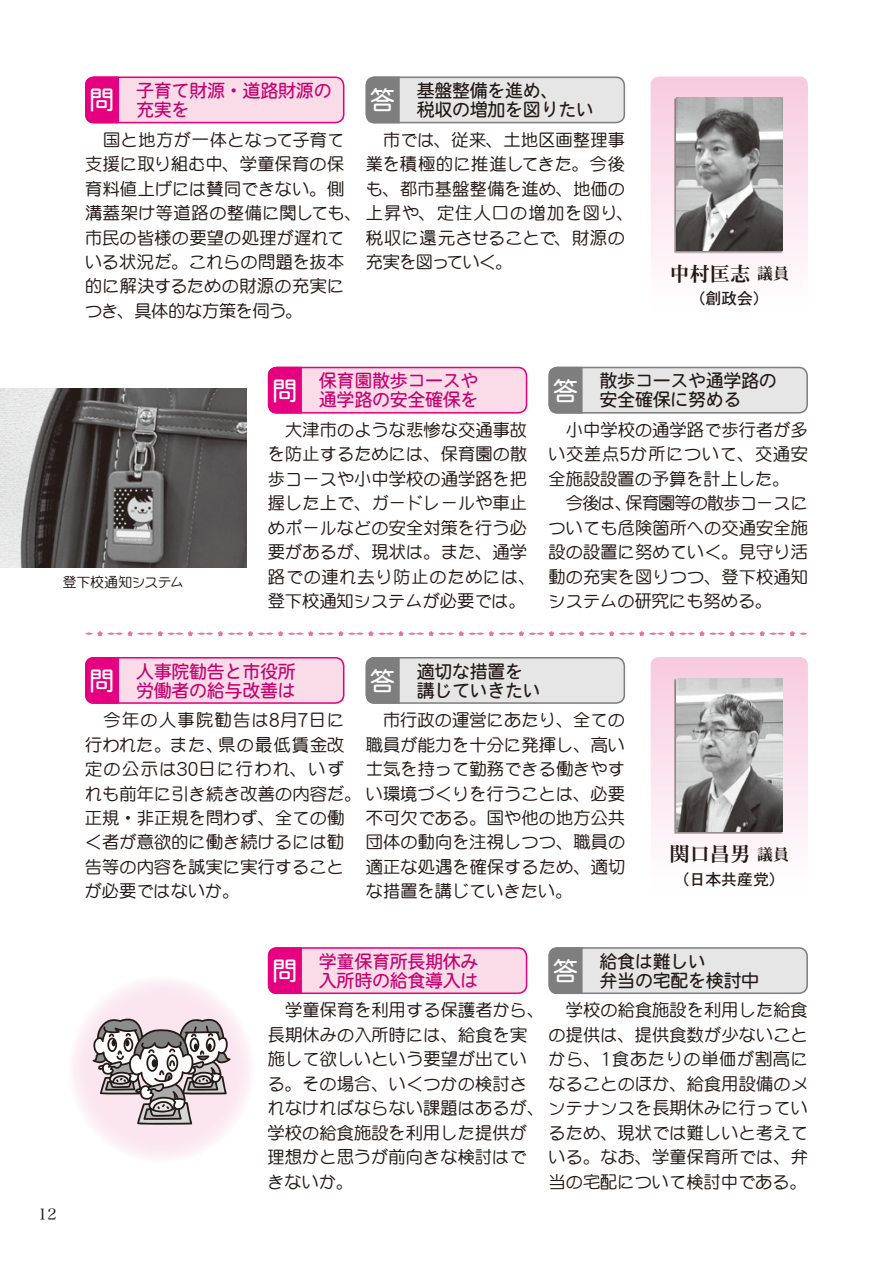
<style>
.page{position:relative;width:893px;height:1263px;background:#fff}
.page>*{position:absolute;margin:0;border:0;box-sizing:border-box;transform-origin:0 0}
.t1{font:20.25px "DFPHS Mincho CID W7";color:#231916}
.t2{font:18px/19.2px "DFPHS Maru Gothic CID W4";letter-spacing:-.02em;color:#c6006f;text-align:right}
.t3{font:18px/19.2px "DFPHS Maru Gothic CID W4";letter-spacing:-.02em;color:#231916}
.t4{font:500 17.25px/24.5px "DFP Maru Gothic CID";letter-spacing:.005em;color:#231916;text-align:justify}
.t5{font:15.9px "DFPHS Gothic CID W5";color:#231916}
.t6{font:15.45px "Hira Min Pro W3";color:#231916}
.t7{font:500 13.8px "DFP Maru Gothic CID";letter-spacing:-.02em;color:#231916}
.s1{font-size:15.9px}
.s2{font-size:18.9px}
</style>
<div class="page">
<div style="left:268px;top:367px;width:259px;height:47px;background:#fadce9;border-radius:9px"></div>
<div style="left:268px;top:367px;width:259px;height:47px;border:2px solid #e4007f;border-radius:9px"></div>
<div style="left:268px;top:367px;width:34px;height:47px;background:#e4007f"></div>
<div style="left:268px;top:947px;width:259px;height:47px;background:#fadce9;border-radius:9px"></div>
<div style="left:268px;top:947px;width:259px;height:47px;border:2px solid #e4007f;border-radius:9px"></div>
<div style="left:268px;top:947px;width:34px;height:47px;background:#e4007f"></div>
<div style="left:85px;top:77px;width:259px;height:46px;background:#fadce9;border-radius:9px"></div>
<div style="left:85px;top:77px;width:259px;height:46px;border:2px solid #e4007f;border-radius:9px"></div>
<div style="left:85px;top:77px;width:34px;height:46px;background:#e4007f"></div>
<div style="left:85px;top:657px;width:259px;height:47px;background:#fadce9;border-radius:9px"></div>
<div style="left:85px;top:657px;width:259px;height:47px;border:2px solid #e4007f;border-radius:9px"></div>
<div style="left:85px;top:657px;width:34px;height:47px;background:#e4007f"></div>
<div style="left:549px;top:367px;width:259px;height:47px;background:#e6e6e7;border-radius:9px"></div>
<div style="left:549px;top:367px;width:259px;height:47px;border:2px solid #7e7e7e;border-radius:9px"></div>
<div style="left:549px;top:367px;width:34px;height:47px;background:#7e7e7e"></div>
<div style="left:549px;top:947px;width:259px;height:47px;background:#e6e6e7;border-radius:9px"></div>
<div style="left:549px;top:947px;width:259px;height:47px;border:2px solid #7e7e7e;border-radius:9px"></div>
<div style="left:549px;top:947px;width:34px;height:47px;background:#7e7e7e"></div>
<div style="left:366px;top:77px;width:259px;height:46px;background:#e6e6e7;border-radius:9px"></div>
<div style="left:366px;top:77px;width:259px;height:46px;border:2px solid #7e7e7e;border-radius:9px"></div>
<div style="left:366px;top:77px;width:34px;height:46px;background:#7e7e7e"></div>
<div style="left:366px;top:657px;width:259px;height:47px;background:#e6e6e7;border-radius:9px"></div>
<div style="left:366px;top:657px;width:259px;height:47px;border:2px solid #7e7e7e;border-radius:9px"></div>
<div style="left:366px;top:657px;width:34px;height:47px;background:#7e7e7e"></div>
<svg style="left:85px;top:631px;width:722px;height:5px"></svg>
<img style="left:0;top:388px;width:247px;height:180px">
<svg style="left:651px;top:77px;width:157px;height:184px"></svg>
<div style="left:674px;top:98px;width:108px;height:155px;background:#231916;opacity:.5"></div>
<img style="left:676px;top:98px;width:106px;height:153px">
<svg style="left:651px;top:657px;width:157px;height:184px"></svg>
<div style="left:674px;top:678px;width:108px;height:156px;background:#231916;opacity:.5"></div>
<img style="left:676px;top:678px;width:106px;height:153px">
<div style="left:68px;top:975px;width:187px;height:187px;background:#fbe6ef;border-radius:50%"></div>
<svg style="left:93px;top:1018px;width:137px;height:107px"></svg>
<p class="t2" style="left:89px;top:81px;width:244px;text-align:left;text-indent:47px">子育て財源・道路財源の<sup>問</sup> 充実を</p>
<p class="t3" style="left:370px;top:81px;width:226px;text-indent:47px">基盤整備を進め、<br><sup>答</sup> 税収の増加を図りたい</p>
<p class="t4" style="left:85px;top:127px;width:550px;text-align:left;text-indent:18px">国と地方が一体となって子育て<br>支援に取り組む中、学童保育の保<br>育料値上げには賛同できない。側<br>溝蓋架け等道路の整備に関しても、上昇や、定住人口の増加を図り、市民の皆様の要望の処理が遅れて<br>いる状況だ。これらの問題を抜本<br>的に解決するための財源の充実に<br>つき、具体的な方策を伺う。</p>
<p class="t4" style="left:366px;top:127px;width:261px;text-indent:17px">市では、従来、土地区画整理事業を積極的に推進してきた。今後も、都市基盤整備を進め、地価の</p>
<p class="t4" style="left:366px;top:225px;width:261px">税収に還元させることで、財源の充実を図っていく。</p>
<p class="t1" style="left:670px;top:263px;width:121px">中村匡志 <span class="s1">議員</span></p>
<p class="t5" style="left:689px;top:290px;width:81px">（創政会）</p>
<p class="t7" style="left:63px;top:575px;width:123px">登下校通知システム</p>
<p class="t2" style="left:272px;top:371px;width:208px">保育園散歩コースや<br><sup>問</sup> 通学路の安全確保を</p>
<p class="t4" style="left:268px;top:417px;width:270px;text-align:center">大津市のような悲惨な交通事故<br>を防止するためには、保育園の散歩コースや小中学校の通学路を把握した上で、ガードレールや車止めポールなどの安全対策を行う必要があるが、現状は。また、通学路での連れ去り防止のためには、登下校通知システムが必要では。</p>
<p class="t3" style="left:553px;top:371px;width:226px;text-indent:47px">散歩コースや通学路の<sup>答</sup> 安全確保に努める</p>
<p class="t4" style="left:548px;top:417px;width:261px;text-indent:17px">小中学校の通学路で歩行者が多い交差点<span class="s2">5</span>か所について、交通安全施設設置の予算を計上した。</p>
<p class="t4" style="left:549px;top:491px;width:261px;text-indent:17px">今後は、保育園等の散歩コースについても危険箇所への交通安全施設の設置に努めていく。見守り活動の充実を図りつつ、登下校通知システムの研究にも努める。</p>
<p class="t2" style="left:89px;top:661px;width:208px">人事院勧告と市役所<br><sup>問</sup> 労働者の給与改善は</p>
<p class="t3" style="left:370px;top:661px;width:173px;text-indent:47px">適切な措置を<sup>答</sup> 講じていきたい</p>
<p class="t4" style="left:85px;top:707px;width:542px;text-align:left;text-indent:19px">今年の人事院勧告は<span class="s2">8</span>月<span class="s2">7</span>日に<br>行われた。また、県の最低賃金改<br>定の公示は<span class="s2">30</span>日に行われ、いず<br>れも前年に引き続き改善の内容だ。い環境づくりを行うことは、必要正規・非正規を問わず、全ての働<br>く者が意欲的に働き続けるには勧<br>告等の内容を誠実に実行すること<br>が必要ではないか。</p>
<p class="t4" style="left:366px;top:707px;width:261px;text-indent:17px">市行政の運営にあたり、全ての職員が能力を十分に発揮し、高い士気を持って勤務できる働きやす</p>
<p class="t4" style="left:366px;top:805px;width:261px">不可欠である。国や他の地方公共団体の動向を注視しつつ、職員の適正な処遇を確保するため、適切な措置を講じていきたい。</p>
<p class="t1" style="left:670px;top:843px;width:121px">関口昌男 <span class="s1">議員</span></p>
<p class="t5" style="left:673px;top:870px;width:113px">（日本共産党）</p>
<p class="t2" style="left:272px;top:951px;width:208px">学童保育所長期休み<br><sup>問</sup> 入所時の給食導入は</p>
<p class="t3" style="left:553px;top:951px;width:208px;text-align:center">給食は難しい<br><sup>答</sup> 弁当の宅配を検討中</p>
<p class="t6" style="left:38px;top:1201px;width:20px">12</p>
<p class="t4" style="left:267px;top:998px;width:542px;text-align:left;text-indent:18px">学童保育を利用する保護者から、<br>長期休みの入所時には、給食を実<br>施して欲しいという要望が出てい<br>る。その場合、いくつかの検討さ<br>れなければならない課題はあるが、ンテナンスを長期休みに行ってい学校の給食施設を利用した提供が<br>理想かと思うが前向きな検討はで<br>きないか。</p>
<p class="t4" style="left:548px;top:998px;width:261px;text-indent:17px">学校の給食施設を利用した給食の提供は、提供食数が少ないことから、<span class="s2">1</span>食あたりの単価が割高になることのほか、給食用設備のメ</p>
<p class="t4" style="left:548px;top:1120px;width:261px">るため、現状では難しいと考えている。なお、学童保育所では、弁当の宅配について検討中である。</p>
</div>
